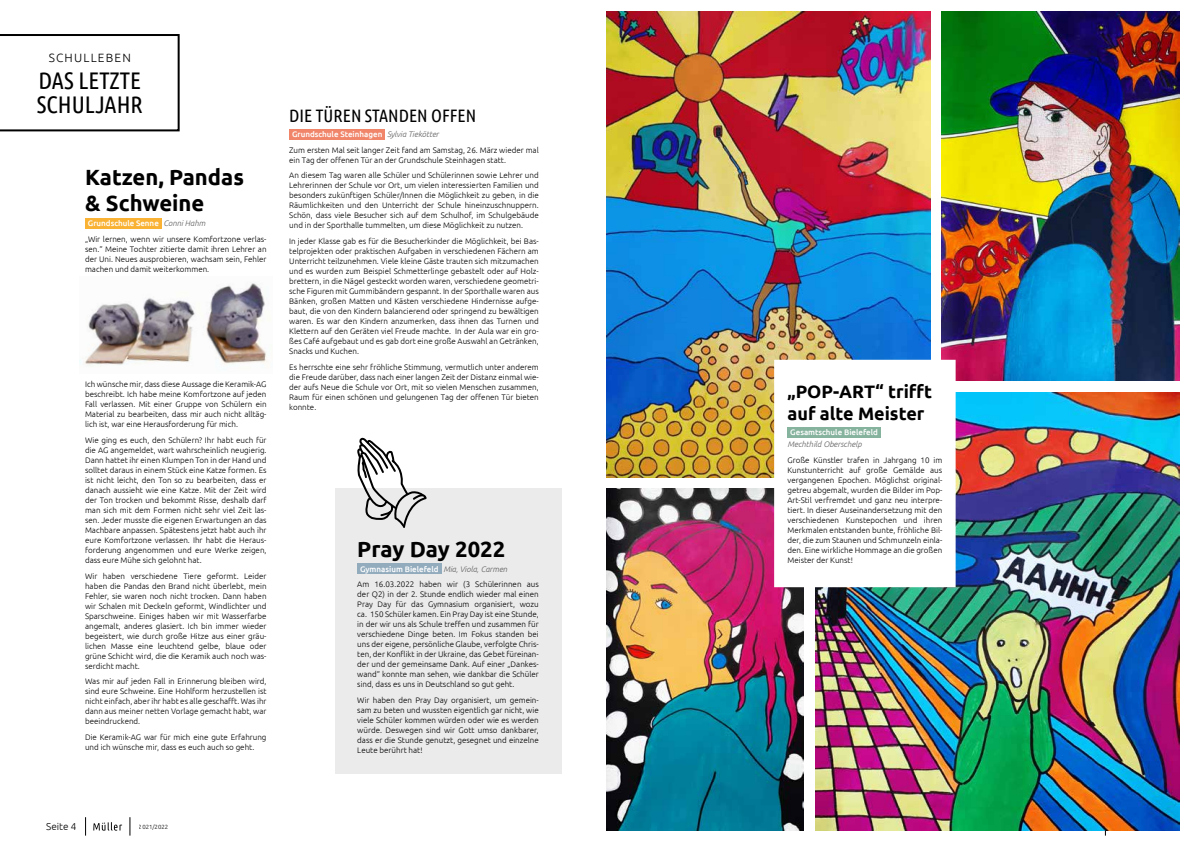
<style>
.page{position:relative;width:1191px;height:842px;background:#fff}
.page>*{position:absolute;margin:0;border:0;box-sizing:border-box;transform-origin:0 0}
.t1{font:24px/24px "Ubuntu Condensed";color:#000}
.t2{font:700 22px/26.4px "Ubuntu";color:#000}
.t3{font:700 18px/21.6px "Ubuntu";color:#000}
.t4{font:18px "Ubuntu Condensed";color:#000}
.t5{font:300 12px "Ubuntu";letter-spacing:.1em;color:#000}
.t6{font:300 10px "Ubuntu";color:#000}
.t7{font:300 8px/10px "Ubuntu";color:#000;text-align:justify}
.t8{font:500 8px "Ubuntu";color:#fff}
.t9{font:italic 300 8px "Ubuntu";color:#5f5e5e}
.t10{font:300 6px "Ubuntu";color:#000}
.s1{font-weight:500;color:#fff}
.s2{font-style:italic;color:#5f5e5e}
</style>
<div class="page">
<img style="left:815px;top:392px;width:364px;height:439px">
<img style="left:607px;top:11px;width:323px;height:466px">
<img style="left:607px;top:488px;width:197px;height:343px">
<img style="left:941px;top:11px;width:238px;height:370px">
<div style="left:775px;top:361px;width:179px;height:225px;background:#fff"></div>
<div style="left:787px;top:427px;width:93px;height:10px;background:#86b39e"></div>
<div style="left:334px;top:488px;width:227px;height:286px;background:#ebebeb"></div>
<div style="left:357px;top:564px;width:84px;height:10px;background:#92acbe"></div>
<div style="left:85px;top:218px;width:77px;height:10px;background:#f9b234"></div>
<img style="left:79px;top:283px;width:191px;height:84px">
<div style="left:289px;top:129px;width:96px;height:10px;background:#f0856a"></div>
<svg style="left:357px;top:437px;width:70px;height:91px"></svg>
<svg style="left:93px;top:822px;width:29px;height:9px"></svg>
<svg style="left:129px;top:817px;width:1px;height:19px"></svg>
<svg style="left:85px;top:817px;width:1px;height:19px"></svg>
<svg style="left:1105px;top:817px;width:1px;height:19px"></svg>
<svg style="left:0;top:34px;width:180px;height:97px"></svg>
<h3 class="t5" style="left:49px;top:50px;width:84px">SCHULLEBEN</h3>
<h1 class="t1" style="left:37px;top:67px;width:107px">DAS LETZTE<br>SCHULJAHR</h1>
<h2 class="t2" style="left:85px;top:163px;width:160px">Katzen, Pandas &amp; Schweine</h2>
<p class="t7" style="left:85px;top:215px;width:183px;line-height:15.7px;text-indent:3px"><span class="s1">Grundschule Senne</span> <span class="s2">Conni Hahm<br></span>„Wir lernen, wenn wir unsere Komfortzone verlas-</p>
<p class="t7" style="left:85px;top:244px;width:183px">sen.“ Meine Tochter zitierte damit ihren Lehrer an der Uni. Neues ausprobieren, wachsam sein, Fehler machen und damit weiterkommen.</p>
<p class="t7" style="left:85px;top:379px;width:183px">Ich wünsche mir, dass diese Aussage die Keramik-AG beschreibt. Ich habe meine Komfortzone auf jeden Fall verlassen. Mit einer Gruppe von Schülern ein Material zu bearbeiten, dass mir auch nicht alltäg&shy;lich ist, war eine Herausforderung für mich.</p>
<p class="t7" style="left:85px;top:435px;width:183px">Wie ging es euch, den Schülern? Ihr habt euch für die AG angemeldet, wart wahrscheinlich neugierig.<br>Dann hattet ihr einen Klumpen Ton in der Hand und solltet daraus in einem Stück eine Katze formen. Es ist nicht leicht, den Ton so zu bearbeiten, dass er danach aussieht wie eine Katze. Mit der Zeit wird der Ton trocken und bekommt Risse, deshalb darf man sich mit dem Formen nicht sehr viel Zeit las&shy;sen. Jeder musste die eigenen Erwartungen an das Machbare anpassen. Spätestens jetzt habt auch ihr eure Komfortzone verlassen. Ihr habt die Heraus&shy;forderung angenommen und eure Werke zeigen, dass eure Mühe sich gelohnt hat.</p>
<p class="t7" style="left:85px;top:571px;width:183px">Wir haben verschiedene Tiere geformt. Leider haben die Pandas den Brand nicht überlebt, mein Fehler, sie waren noch nicht trocken. Dann haben wir Schalen mit Deckeln geformt, Windlichter und Sparschweine. Einiges haben wir mit Wasserfarbe angemalt, anderes glasiert. Ich bin immer wieder begeistert, wie durch große Hitze aus einer gräu&shy;lichen Masse eine leuchtend gelbe, blaue oder grüne Schicht wird, die die Keramik auch noch was&shy;serdicht macht.</p>
<p class="t7" style="left:85px;top:676px;width:183px">Was mir auf jeden Fall in Erinnerung bleiben wird, sind eure Schweine. Eine Hohlform herzustellen ist nicht einfach, aber ihr habt es alle geschafft. Was ihr dann aus meiner netten Vorlage gemacht habt, war beeindruckend.</p>
<p class="t7" style="left:85px;top:732px;width:183px">Die Keramik-AG war für mich eine gute Erfahrung und ich wünsche mir, dass es euch auch so geht.</p>
<h3 class="t4" style="left:289px;top:105px;width:188px">DIE TÜREN STANDEN OFFEN</h3>
<p class="t7" style="left:289px;top:126px;width:251px;line-height:15.7px;text-indent:3px"><span class="s1">Grundschule Steinhagen</span> <span class="s2">Sylvia Tiekötter<br></span>Zum ersten Mal seit langer Zeit fand am Samstag, 26. März wieder mal</p>
<p class="t7" style="left:289px;top:152px;width:251px;line-height:15.7px">ein Tag der offenen Tür an der Grundschule Steinhagen statt.<br>An diesem Tag waren alle Schüler und Schülerinnen sowie Lehrer und</p>
<p class="t7" style="left:289px;top:180px;width:251px">Lehrerinnen der Schule vor Ort, um vielen interessierten Familien und besonders zukünftigen Schüler/Innen die Möglichkeit zu geben, in die Räumlichkeiten und den Unterricht der Schule hineinzuschnuppern.<br>Schön, dass viele Besucher sich auf dem Schulhof, im Schulgebäude und in der Sporthalle tummelten, um diese Möglichkeit zu nutzen.</p>
<p class="t7" style="left:289px;top:236px;width:251px">In jeder Klasse gab es für die Besucherkinder die Möglichkeit, bei Bas&shy;telprojekten oder praktischen Aufgaben in verschiedenen Fächern am Unterricht teilzunehmen. Viele kleine Gäste trauten sich mitzumachen und es wurden zum Beispiel Schmetterlinge gebastelt oder auf Holz&shy;brettern, in die Nägel gesteckt worden waren, verschiedene geometri&shy;sche Figuren mit Gummibändern gespannt. In der Sporthalle waren aus Bänken, großen Matten und Kästen verschiedene Hindernisse aufge&shy;baut, die von den Kindern balancierend oder springend zu bewältigen waren. Es war den Kindern anzumerken, dass ihnen das Turnen und Klettern auf den Geräten viel Freude machte. In der Aula war ein gro&shy;ßes Café aufgebaut und es gab dort eine große Auswahl an Getränken, Snacks und Kuchen.</p>
<p class="t7" style="left:289px;top:362px;width:251px">Es herrschte eine sehr fröhliche Stimmung, vermutlich unter anderem die Freude darüber, dass nach einer langen Zeit der Distanz einmal wie&shy;der aufs Neue die Schule vor Ort, mit so vielen Menschen zusammen, Raum für einen schönen und gelungenen Tag der offenen Tür bieten konnte.</p>
<h2 class="t2" style="left:357px;top:535px;width:149px">Pray Day 2022</h2>
<p class="t7" style="left:357px;top:561px;width:183px;line-height:15.7px;text-indent:3px"><span class="s1">Gymnasium Bielefeld</span> <span class="s2">Mia, Viola, Carmen<br></span>Am 16.03.2022 haben wir (3 Schülerinnen aus</p>
<p class="t7" style="left:357px;top:589px;width:183px">der Q2) in der 2. Stunde endlich wieder mal einen Pray Day für das Gymnasium organisiert, wozu ca. 150 Schüler kamen. Ein Pray Day ist eine Stunde, in der wir uns als Schule treffen und zusammen für verschiedene Dinge beten. Im Fokus standen bei uns der eigene, persönliche Glaube, verfolgte Chris&shy;ten, der Konflikt in der Ukraine, das Gebet füreinan&shy;der und der gemeinsame Dank. Auf einer „Dankes&shy;wand“ konnte man sehen, wie dankbar die Schüler sind, dass es uns in Deutschland so gut geht.</p>
<p class="t7" style="left:357px;top:695px;width:183px">Wir haben den Pray Day organisiert, um gemein&shy;sam zu beten und wussten eigentlich gar nicht, wie viele Schüler kommen würden oder wie es werden würde. Deswegen sind wir Gott umso dankbarer, dass er die Stunde genutzt, gesegnet und einzelne Leute berührt hat!</p>
<p class="t6" style="left:46px;top:820px;width:32px">Seite 4</p>
<p class="t10" style="left:139px;top:823px;width:31px">2021/2022</p>
<h3 class="t3" style="left:787px;top:381px;width:146px">„POP-ART“ trifft auf alte Meister</h3>
<p class="t8" style="left:790px;top:427px;width:89px">Gesamtschule Bielefeld</p>
<p class="t9" style="left:787px;top:439px;width:76px">Mechthild Oberschelp</p>
<p class="t7" style="left:787px;top:454px;width:156px">Große Künstler trafen in Jahrgang 10 im Kunstunterricht auf große Gemälde aus vergangenen Epochen. Möglichst original&shy;getreu abgemalt, wurden die Bilder im Pop-Art-Stil verfremdet und ganz neu interpre&shy;tiert. In dieser Auseinandersetzung mit den verschiedenen Kunstepochen und ihren Merkmalen entstanden bunte, fröhliche Bil&shy;der, die zum Staunen und Schmunzeln einla&shy;den. Eine wirkliche Hommage an die großen</p>
<p class="t7" style="left:787px;top:554px;width:67px">Meister der Kunst!</p>
</div>
